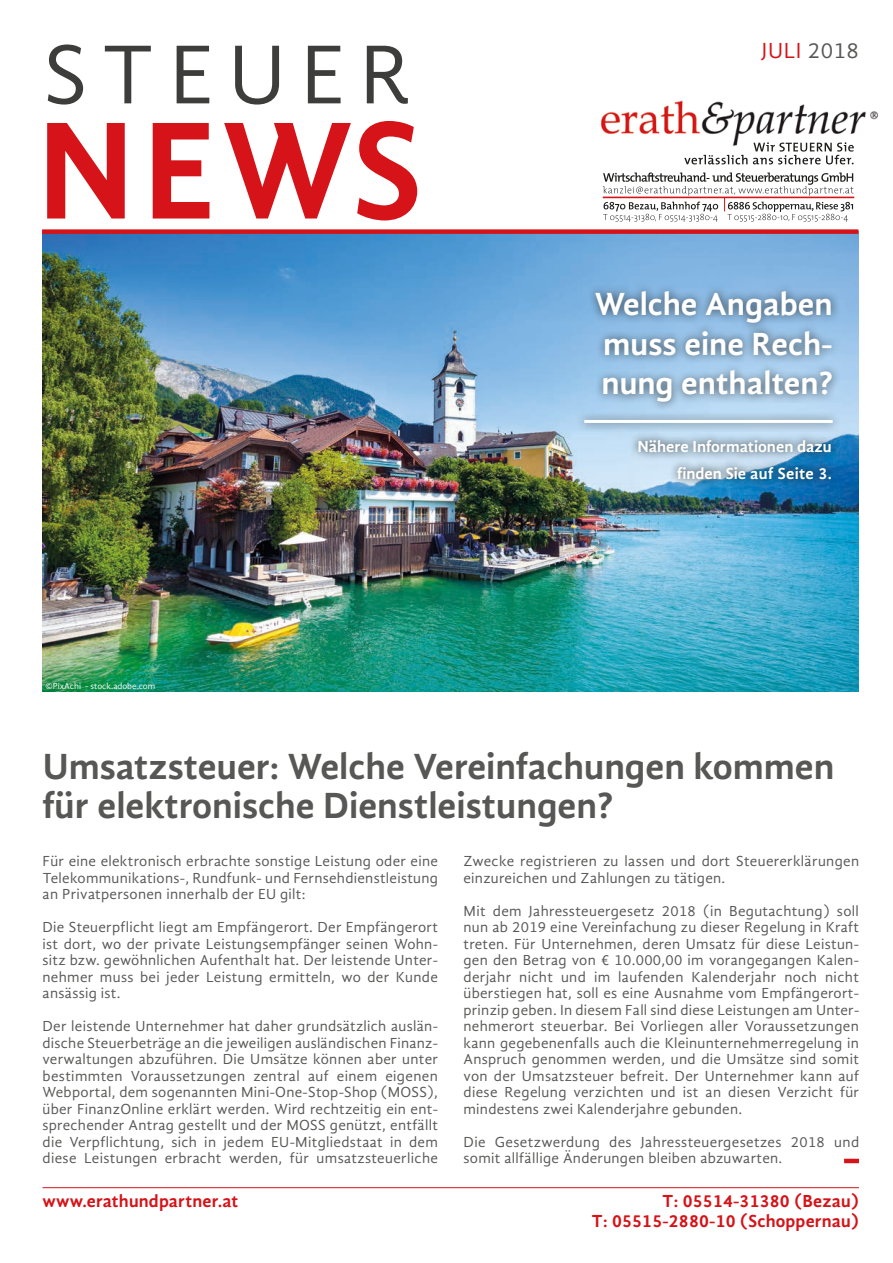
<style>
.page{position:relative;width:893px;height:1263px;background:#fff}
.page>*{position:absolute;margin:0;border:0;box-sizing:border-box;transform-origin:0 0}
.t1{font:700 142.65px "Gandhi Sans";color:#d51318}
.t2{font:85.95px "Gandhi Sans";letter-spacing:.17em;color:#3d3d3c}
.t3{font:700 37.5px/39px "Gandhi Sans";color:#575756}
.t4{font:700 33px/39.6px "Gandhi Sans";color:#fff;text-align:justify}
.t5{font:22.5px "Gandhi Sans";letter-spacing:.025em;color:#d51318}
.t6{font:700 18px/20.1px "Gandhi Sans";letter-spacing:.01em;color:#d51318;text-align:right}
.t7{font:700 16.5px/27px "Gandhi Sans";color:#fff;text-align:right}
.t8{font:15px/16.5px "Gandhi Sans";letter-spacing:.02em;color:#575756;text-align:justify}
.t9{font:9px "Gandhi Sans";color:#fff}
.s1{color:#575756}
</style>
<div class="page">
<hr style="left:844px;top:1159px;width:15px;height:4px;background:#d51318">
<img style="left:43px;top:234px;width:815px;height:457px">
<div style="left:575px;top:283px;width:267px;height:149px;background:#1d1d1b;opacity:.75"></div>
<hr style="left:584px;top:420px;width:249px;height:3px;background:#fff">
<svg style="left:629px;top:431px;width:211px;height:57px;background:#83aecb"></svg>
<div style="left:42px;top:229px;width:816px;height:5px;background:#d51318"></div>
<img style="left:600px;top:100px;width:279px;height:42px">
<hr style="left:603px;top:197px;width:251px;height:1px;background:#d51318">
<svg style="left:603px;top:172px;width:250px;height:50px"></svg>
<svg style="left:684px;top:142px;width:170px;height:22px"></svg>
<hr style="left:43px;top:1187px;width:816px;height:1px;background:#d51318">
<h2 class="t2" style="left:44px;top:26px;width:368px">STEUER</h2>
<h1 class="t1" style="left:37px;top:88px;width:387px">NEWS</h1>
<p class="t9" style="left:46px;top:681px;width:111px">©PixAchi - stock.adobe.com</p>
<h3 class="t5" style="left:762px;top:38px;width:99px">JULI <span class="s1">2018</span></h3>
<h3 class="t4" style="left:595px;top:284px;width:239px">Welche Angaben muss eine Rech&shy;nung enthalten?</h3>
<p class="t7" style="left:637px;top:432px;width:196px">Nähere Informationen dazu finden Sie auf Seite 3.</p>
<h3 class="t3" style="left:43px;top:746px;width:793px">Umsatzsteuer: Welche Vereinfachungen kommen für elektronische Dienstleistungen?</h3>
<p class="t8" style="left:43px;top:853px;width:397px">Für eine elektronisch erbrachte sonstige Leistung oder eine Telekommunikations-, Rundfunk- und Fernsehdienstleistung an Privatpersonen innerhalb der EU gilt:</p>
<p class="t8" style="left:43px;top:919px;width:397px">Die Steuerpflicht liegt am Empfängerort. Der Empfängerort ist dort, wo der private Leistungsempfänger seinen Wohn&shy;sitz bzw. gewöhnlichen Aufenthalt hat. Der leistende Unter&shy;nehmer muss bei jeder Leistung ermitteln, wo der Kunde ansässig ist.</p>
<p class="t8" style="left:43px;top:1018px;width:397px">Der leistende Unternehmer hat daher grundsätzlich auslän&shy;dische Steuerbeträge an die jeweiligen ausländischen Finanz&shy;verwaltungen abzuführen. Die Umsätze können aber unter bestimmten Voraussetzungen zentral auf einem eigenen Webportal, dem sogenannten Mini-One-Stop-Shop (MOSS), über FinanzOnline erklärt werden. Wird rechtzeitig ein ent&shy;sprechender Antrag gestellt und der MOSS genützt, entfällt die Verpflichtung, sich in jedem EU-Mitgliedstaat in dem diese Leistungen erbracht werden, für umsatzsteuerliche</p>
<p class="t8" style="left:463px;top:853px;width:397px">Zwecke registrieren zu lassen und dort Steuererklärungen einzureichen und Zahlungen zu tätigen.</p>
<p class="t8" style="left:463px;top:902px;width:397px">Mit dem Jahressteuergesetz 2018 (in Begutachtung) soll nun ab 2019 eine Vereinfachung zu dieser Regelung in Kraft treten. Für Unternehmen, deren Umsatz für diese Leistun&shy;gen den Betrag von € 10.000,00 im vorangegangen Kalen&shy;derjahr nicht und im laufenden Kalenderjahr noch nicht überstiegen hat, soll es eine Ausnahme vom Empfängerort&shy;prinzip geben. In diesem Fall sind diese Leistungen am Unter&shy;nehmerort steuerbar. Bei Vorliegen aller Voraussetzungen kann gegebenenfalls auch die Kleinunternehmerregelung in Anspruch genommen werden, und die Umsätze sind somit von der Umsatzsteuer befreit. Der Unternehmer kann auf diese Regelung verzichten und ist an diesen Verzicht für mindestens zwei Kalenderjahre gebunden.</p>
<p class="t8" style="left:463px;top:1133px;width:397px">Die Gesetzwerdung des Jahressteuergesetzes 2018 und somit allfällige Änderungen bleiben abzuwarten.</p>
<p class="t6" style="left:43px;top:1191px;width:197px">www.erathundpartner.at</p>
<p class="t6" style="left:591px;top:1191px;width:269px">T: 05514-31380 (Bezau)<br>T: 05515-2880-10 (Schoppernau)</p>
</div>
